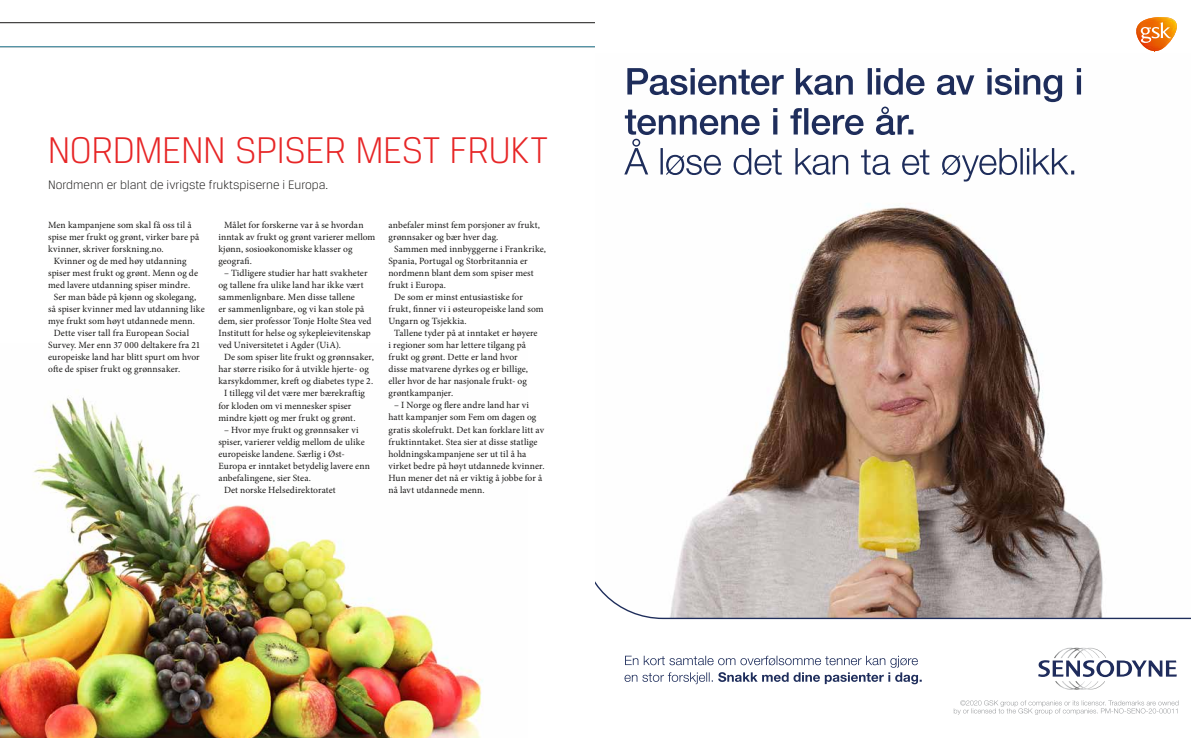
<style>
.page{position:relative;width:1191px;height:738px;background:#fff}
.page>*{position:absolute;margin:0;border:0;box-sizing:border-box;transform-origin:0 0}
.t1{font:300 39.5px "Breuer Text";letter-spacing:-.02em;color:#e72627}
.t2{font:300 13px "Breuer Text";color:#181716}
.t3{font:9.5px/12px "Minion Pro";letter-spacing:.005em;color:#181716}
.t4{font:9.5px "Minion Pro";letter-spacing:.025em;color:#181716}
</style>
<div class="page">
<img style="left:0;top:397px;width:483px;height:340px">
<hr style="left:0;top:23px;width:1191px;height:1px;background:#181716">
<hr style="left:0;top:46px;width:1168px;height:1px;background:#59a9c0">
<svg style="left:624px;top:655px;width:297px;height:28px"></svg>
<svg style="left:953px;top:700px;width:225px;height:14px"></svg>
<svg style="left:595px;top:23px;width:596px;height:596px"></svg>
<svg style="left:1038px;top:647px;width:138px;height:42px"></svg>
<svg style="left:624px;top:68px;width:457px;height:113px"></svg>
<svg style="left:1136px;top:17px;width:41px;height:35px"></svg>
<h1 class="t1" style="left:47px;top:129px;width:502px">NORDMENN SPISER MEST FRUKT</h1>
<h2 class="t2" style="left:48px;top:177px;width:281px">Nordmenn er blant de ivrigste fruktspiserne i Europa.</h2>
<p class="t3" style="left:48px;top:219px;width:145px">Men kampanjene som skal få oss til å</p>
<p class="t3" style="left:48px;top:231px;width:153px">spise mer frukt og grønt, virker bare på</p>
<p class="t3" style="left:48px;top:243px;width:117px">kvinner, skriver forskning.no.</p>
<p class="t3" style="left:54px;top:255px;width:134px">Kvinner og de med høy utdanning</p>
<p class="t3" style="left:48px;top:267px;width:151px">spiser mest frukt og grønt. Menn og de</p>
<p class="t3" style="left:48px;top:279px;width:143px">med lavere utdanning spiser mindre.</p>
<p class="t3" style="left:54px;top:291px;width:144px">Ser man både på kjønn og skolegang,</p>
<p class="t3" style="left:48px;top:303px;width:158px">så spiser kvinner med lav utdanning like</p>
<p class="t3" style="left:48px;top:315px;width:148px">mye frukt som høyt utdannede menn.</p>
<p class="t3" style="left:54px;top:327px;width:137px">Dette viser tall fra European Social</p>
<p class="t3" style="left:48px;top:339px;width:154px">Survey. Mer enn 37 000 deltakere fra 21</p>
<p class="t3" style="left:48px;top:351px;width:153px">europeiske land har blitt spurt om hvor</p>
<p class="t3" style="left:48px;top:363px;width:134px">ofte de spiser frukt og grønnsaker.</p>
<p class="t3" style="left:218px;top:219px;width:159px;text-indent:6px">Målet for forskerne var å se hvordan inntak av frukt og grønt varierer mellom kjønn, sosioøkonomiske klasser og geografi.</p>
<p class="t3" style="left:224px;top:267px;width:145px">– Tidligere studier har hatt svakheter</p>
<p class="t3" style="left:218px;top:279px;width:147px">og tallene fra ulike land har ikke vært</p>
<p class="t3" style="left:218px;top:291px;width:138px">sammenlignbare. Men disse tallene</p>
<p class="t3" style="left:218px;top:303px;width:148px">er sammenlignbare, og vi kan stole på</p>
<p class="t3" style="left:218px;top:315px;width:155px">dem, sier professor Tonje Holte Stea ved</p>
<p class="t3" style="left:218px;top:327px;width:154px">Institutt for helse og sykepleievitenskap</p>
<p class="t3" style="left:218px;top:339px;width:124px">ved Universitetet i Agder (UiA).</p>
<p class="t3" style="left:224px;top:351px;width:151px">De som spiser lite frukt og grønnsaker,</p>
<p class="t3" style="left:218px;top:363px;width:152px">har større risiko for å utvikle hjerte- og</p>
<p class="t3" style="left:218px;top:375px;width:156px">karsykdommer, kreft og diabetes type 2.</p>
<p class="t3" style="left:224px;top:387px;width:143px">I tillegg vil det være mer bærekraftig</p>
<p class="t3" style="left:218px;top:399px;width:135px">for kloden om vi mennesker spiser</p>
<p class="t3" style="left:218px;top:411px;width:139px">mindre kjøtt og mer frukt og grønt.</p>
<p class="t3" style="left:224px;top:423px;width:136px">– Hvor mye frukt og grønnsaker vi</p>
<p class="t3" style="left:218px;top:435px;width:148px">spiser, varierer veldig mellom de ulike</p>
<p class="t3" style="left:218px;top:447px;width:128px">europeiske landene. Særlig i Øst-</p>
<p class="t3" style="left:218px;top:459px;width:153px">Europa er inntaket betydelig lavere enn</p>
<p class="t3" style="left:218px;top:471px;width:94px">anbefalingene, sier Stea.</p>
<p class="t3" style="left:224px;top:483px;width:113px">Det norske Helsedirektoratet</p>
<p class="t3" style="left:388px;top:219px;width:153px">anbefaler minst fem porsjoner av frukt,</p>
<p class="t3" style="left:388px;top:231px;width:111px">grønnsaker og bær hver dag.</p>
<p class="t3" style="left:394px;top:243px;width:153px">Sammen med innbyggerne i Frankrike,</p>
<p class="t3" style="left:388px;top:255px;width:141px">Spania, Portugal og Storbritannia er</p>
<p class="t3" style="left:388px;top:267px;width:147px">nordmenn blant dem som spiser mest</p>
<p class="t4" style="left:388px;top:279px;width:59px">frukt i Europa.</p>
<p class="t3" style="left:394px;top:291px;width:130px">De som er minst entusiastiske for</p>
<p class="t3" style="left:388px;top:303px;width:157px">frukt, finner vi i østeuropeiske land som</p>
<p class="t3" style="left:388px;top:315px;width:80px">Ungarn og Tsjekkia.</p>
<p class="t3" style="left:394px;top:327px;width:145px">Tallene tyder på at inntaket er høyere</p>
<p class="t3" style="left:388px;top:339px;width:139px">i regioner som har lettere tilgang på</p>
<p class="t3" style="left:388px;top:351px;width:131px">frukt og grønt. Dette er land hvor</p>
<p class="t3" style="left:388px;top:363px;width:141px">disse matvarene dyrkes og er billige,</p>
<p class="t3" style="left:388px;top:375px;width:140px">eller hvor de har nasjonale frukt- og</p>
<p class="t3" style="left:388px;top:387px;width:66px">grøntkampanjer.</p>
<p class="t3" style="left:388px;top:399px;width:157px;text-indent:6px">– I Norge og flere andre land har vi hatt kampanjer som Fem om dagen og gratis skolefrukt. Det kan forklare litt av fruktinntaket. Stea sier at disse statlige holdningskampanjene ser ut til å ha virket bedre på høyt utdannede kvinner.<br>Hun mener det nå er viktig å jobbe for å nå lavt utdannede menn.</p>
</div>
